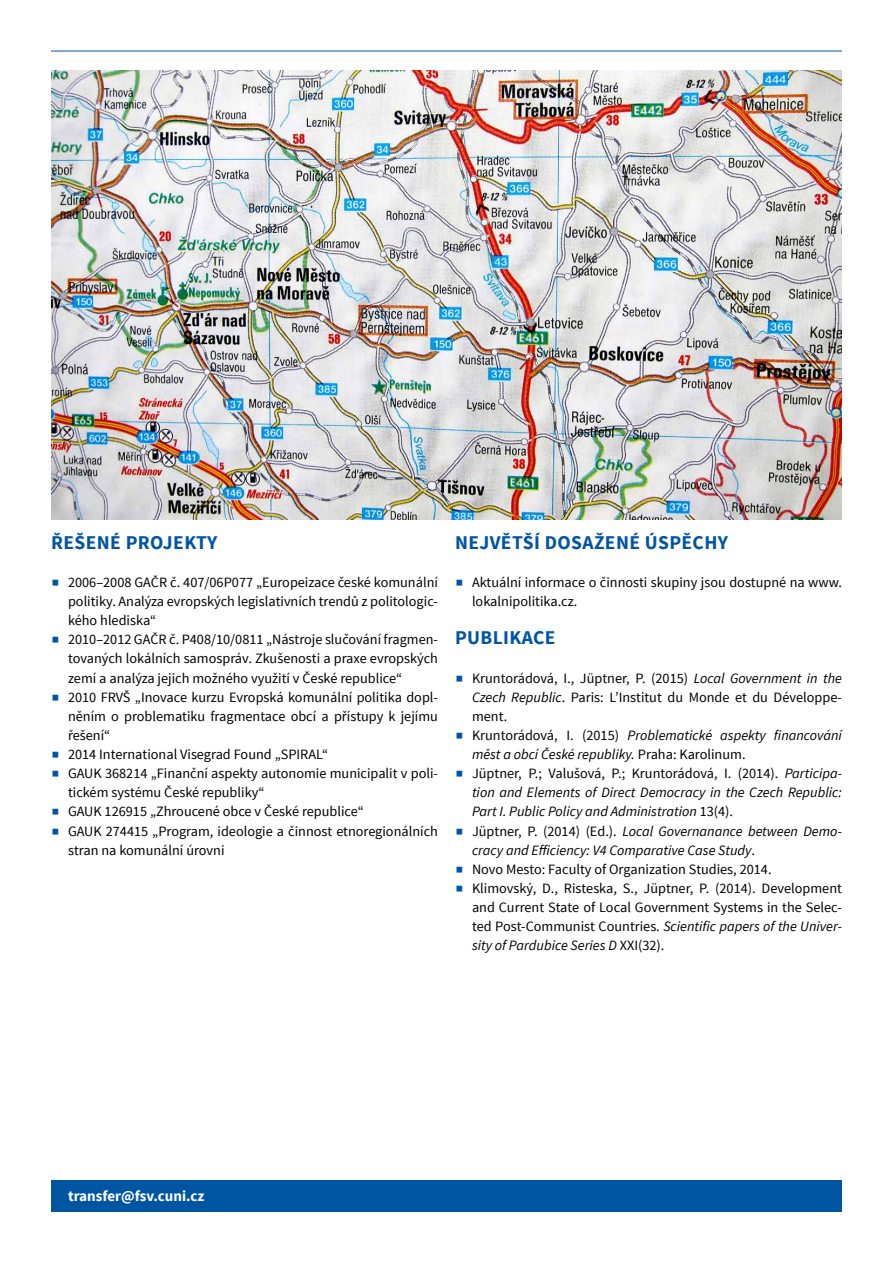
<style>
.page{position:relative;width:893px;height:1263px;background:#fff}
.page>*{position:absolute;margin:0;border:0;box-sizing:border-box;transform-origin:0 0}
.t1{font:700 19.5px "Source Sans Pro";letter-spacing:.02em;color:#0055a3}
.t2{font:700 15px "Source Sans Pro";color:#fff}
.t3{font:14.25px/19.2px "Source Sans Pro";color:#000;text-align:justify}
.t4{font:italic 14.25px/19.2px "Source Sans Pro";color:#000}
.s1{font-size:28.5px;color:#0055a3}
.s2{font-style:italic}
.s3{font-style:normal;font-size:28.5px;color:#0055a3}
.s4{font-style:normal}
</style>
<div class="page">
<hr style="left:51px;top:51px;width:791px;height:1px;background:#0055a3">
<img style="left:51px;top:70px;width:791px;height:449px">
<div style="left:51px;top:1180px;width:791px;height:32px;background:#0055a3"></div>
<h1 class="t1" style="left:51px;top:530px;width:168px">ŘEŠENÉ PROJEKTY</h1>
<p class="t3" style="left:68px;top:573px;width:371px;text-indent:-17px"><span class="s1">■</span> 2006–2008 GAČR č. 407/06P077 „Europeizace české komunální politiky. Analýza evropských legislativních trendů z politologic&shy;kého hlediska“</p>
<p class="t3" style="left:68px;top:630px;width:371px;text-indent:-17px"><span class="s1">■</span> 2010–2012 GAČR č. P408/10/0811 „Nástroje slučování fragmen&shy;tovaných lokálních samospráv. Zkušenosti a praxe evropských zemí a analýza jejich možného využití v České republice“</p>
<p class="t3" style="left:68px;top:687px;width:371px;text-indent:-17px"><span class="s1">■</span> 2010 FRVŠ „Inovace kurzu Evropská komunální politika dopl&shy;něním o problematiku fragmentace obcí a přístupy k jejímu řešení“</p>
<p class="t3" style="left:51px;top:745px;width:279px"><span class="s1">■</span> 2014 International Visegrad Found „SPIRAL“</p>
<p class="t3" style="left:68px;top:764px;width:371px;text-indent:-17px"><span class="s1">■</span> GAUK 368214 „Finanční aspekty autonomie municipalit v poli&shy;tickém systému České republiky“</p>
<p class="t3" style="left:51px;top:802px;width:314px"><span class="s1">■</span> GAUK 126915 „Zhroucené obce v České republice“</p>
<p class="t3" style="left:68px;top:821px;width:371px;text-indent:-17px"><span class="s1">■</span> GAUK 274415 „Program, ideologie a činnost etnoregionálních stran na komunální úrovni</p>
<h1 class="t1" style="left:455px;top:530px;width:275px">NEJVĚTŠÍ DOSAŽENÉ ÚSPĚCHY</h1>
<p class="t3" style="left:472px;top:573px;width:371px;text-indent:-17px"><span class="s1">■</span> Aktuální informace o činnosti skupiny jsou dostupné na www. lokalnipolitika.cz.</p>
<h1 class="t1" style="left:455px;top:625px;width:102px">PUBLIKACE</h1>
<p class="t3" style="left:472px;top:668px;width:371px;text-indent:-17px"><span class="s1">■</span> Kruntorádová, I., Jüptner, P. (2015) <span class="s2">Local Government in the Czech Republic</span>. Paris: L’Institut du Monde et du Développe&shy;ment.</p>
<p class="t4" style="left:472px;top:726px;width:371px;text-indent:-17px"><span class="s3">■</span> <span class="s4">Kruntorádová, I. (2015)</span> Problematické aspekty financování měst a obcí České republiky. <span class="s4">Praha: Karolinum.</span></p>
<p class="t4" style="left:472px;top:764px;width:371px;text-align:justify;text-indent:-17px"><span class="s3">■</span> <span class="s4">Jüptner, P.; Valušová, P.; Kruntorádová, I. (2014).</span> Participa&shy;tion and Elements of Direct Democracy in the Czech Republic:<br>Part I. Public Policy and Administration <span class="s4">13(4).</span></p>
<p class="t4" style="left:472px;top:821px;width:371px;text-indent:-17px"><span class="s3">■</span> <span class="s4">Jüptner, P. (2014) (Ed.).</span> Local Governanance between Demo&shy;cracy and Efficiency: V4 Comparative Case Study<span class="s4">.</span></p>
<p class="t3" style="left:455px;top:860px;width:318px"><span class="s1">■</span> Novo Mesto: Faculty of Organization Studies, 2014.</p>
<p class="t3" style="left:472px;top:879px;width:371px;text-indent:-17px"><span class="s1">■</span> Klimovský, D., Risteska, S., Jüptner, P. (2014). Development and Current State of Local Government Systems in the Selec&shy;ted Post-Communist Countries. <span class="s2">Scientific papers of the Univer&shy;sity of Pardubice Series D</span> XXI(32).</p>
<p class="t2" style="left:68px;top:1186px;width:138px">transfer@fsv.cuni.cz</p>
</div>
